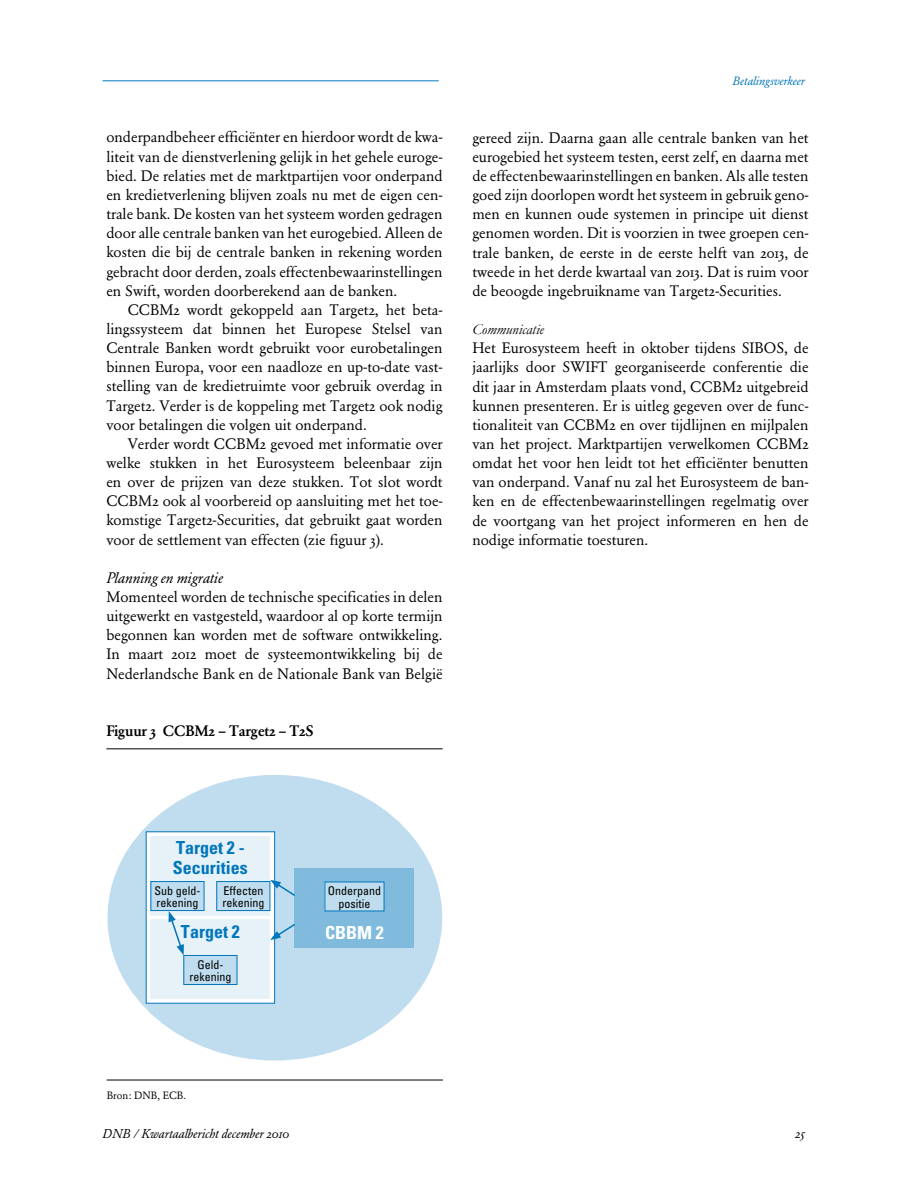
<style>
.page{position:relative;width:915px;height:1191px;background:#fff}
.page>*{position:absolute;margin:0;border:0;box-sizing:border-box;transform-origin:0 0}
.t1{font:700 condensed 18px/19px "Univers";color:#0076bc}
.t2{font:700 condensed 18px "Univers";color:#fff}
.t3{font:15px/19.2px "DNB Garamond";color:#000;text-align:justify}
.t4{font:500 15px "DNB Garamond";letter-spacing:-.02em;color:#000}
.t5{font:italic 15px "DNB Garamond";color:#000}
.t6{font:italic 15px "Garamond";color:#000}
.t7{font:italic 12.75px "DNB Garamond";color:#000}
.t8{font:condensed 12px/12.8px "Univers";color:#000}
.t9{font:italic 12px "DNB Garamond";color:#0076bc}
.t10{font:10.5px "DNB Garamond";color:#000}
</style>
<div class="page">
<hr style="left:102px;top:81px;width:336px;height:1px;background:#0076bc">
<hr style="left:107px;top:1079px;width:335px;height:1px;background:#000">
<hr style="left:106px;top:748px;width:336px;height:1px;background:#000">
<div style="left:107px;top:775px;width:335px;height:285px;background:#bfddee;border-radius:50%"></div>
<svg style="left:146px;top:831px;width:129px;height:172px;background:#d8eaf4"></svg>
<div style="left:151px;top:836px;width:119px;height:79px;background:#e6f1f8"></div>
<div style="left:151px;top:919px;width:119px;height:79px;background:#e6f1f8"></div>
<div style="left:294px;top:868px;width:120px;height:79px;background:#80bbde"></div>
<div style="left:151px;top:881px;width:53px;height:29px;background:#bfddee"></div>
<div style="left:151px;top:881px;width:53px;height:29px;border:1px solid #0076bc"></div>
<div style="left:184px;top:955px;width:53px;height:29px;background:#bfddee"></div>
<div style="left:183px;top:955px;width:54px;height:29px;border:1px solid #0076bc"></div>
<div style="left:325px;top:882px;width:59px;height:29px;background:#bfddee"></div>
<div style="left:217px;top:881px;width:53px;height:29px;background:#bfddee"></div>
<div style="left:216px;top:881px;width:54px;height:29px;border:1px solid #0076bc"></div>
<svg style="left:168px;top:911px;width:16px;height:44px"></svg>
<svg style="left:270px;top:879px;width:25px;height:18px"></svg>
<svg style="left:270px;top:922px;width:25px;height:18px"></svg>
<p class="t3" style="left:106px;top:128px;width:337px">onderpandbeheer efficiënter en hierdoor wordt de kwa&shy;liteit van de dienstverlening gelijk in het gehele euroge&shy;bied. De relaties met de marktpartijen voor onderpand en kredietverlening blijven zoals nu met de eigen cen&shy;trale bank. De kosten van het systeem worden gedragen door alle centrale banken van het eurogebied. Alleen de kosten die bij de centrale banken in rekening worden gebracht door derden, zoals effectenbewaarinstellingen en Swift, worden doorberekend aan de banken.</p>
<p class="t3" style="left:106px;top:300px;width:337px;text-indent:21px">CCBM2 wordt gekoppeld aan Target2, het beta&shy;lingssysteem dat binnen het Europese Stelsel van Centrale Banken wordt gebruikt voor eurobetalingen binnen Europa, voor een naadloze en up-to-date vast&shy;stelling van de kredietruimte voor gebruik overdag in Target2. Verder is de koppeling met Target2 ook nodig voor betalingen die volgen uit onderpand.</p>
<p class="t3" style="left:106px;top:434px;width:337px;text-indent:21px">Verder wordt CCBM2 gevoed met informatie over welke stukken in het Eurosysteem beleenbaar zijn en over de prijzen van deze stukken. Tot slot wordt CCBM2 ook al voorbereid op aansluiting met het toe&shy;komstige Target2-Securities, dat gebruikt gaat worden voor de settlement van effecten (zie figuur 3).</p>
<p class="t5" style="left:106px;top:569px;width:118px">Planning en migratie</p>
<p class="t3" style="left:106px;top:587px;width:337px">Momenteel worden de technische specificaties in delen uitgewerkt en vastgesteld, waardoor al op korte termijn begonnen kan worden met de software ontwikkeling.<br>In maart 2012 moet de systeemontwikkeling bij de Nederlandsche Bank en de Nationale Bank van België</p>
<p class="t4" style="left:106px;top:722px;width:209px">Figuur 3 CCBM2 – Target2 – T2S</p>
<p class="t9" style="left:732px;top:74px;width:74px">Betalingsverkeer</p>
<p class="t3" style="left:472px;top:128px;width:337px">gereed zijn. Daarna gaan alle centrale banken van het eurogebied het systeem testen, eerst zelf, en daarna met de effectenbewaarinstellingen en banken. Als alle testen goed zijn doorlopen wordt het systeem in gebruik geno&shy;men en kunnen oude systemen in principe uit dienst genomen worden. Dit is voorzien in twee groepen cen&shy;trale banken, de eerste in de eerste helft van 2013, de tweede in het derde kwartaal van 2013. Dat is ruim voor de beoogde ingebruikname van Target2-Securities.</p>
<p class="t6" style="left:472px;top:320px;width:73px">Communicatie</p>
<p class="t3" style="left:472px;top:338px;width:337px">Het Eurosysteem heeft in oktober tijdens SIBOS, de jaarlijks door SWIFT georganiseerde conferentie die dit jaar in Amsterdam plaats vond, CCBM2 uitgebreid kunnen presenteren. Er is uitleg gegeven over de func&shy;tionaliteit van CCBM2 en over tijdlijnen en mijlpalen van het project. Marktpartijen verwelkomen CCBM2 omdat het voor hen leidt tot het efficiënter benutten van onderpand. Vanaf nu zal het Eurosysteem de ban&shy;ken en de effectenbewaarinstellingen regelmatig over de voortgang van het project informeren en hen de nodige informatie toesturen.</p>
<p class="t1" style="left:173px;top:838px;width:77px">Target 2 -<br>Securities</p>
<p class="t8" style="left:154px;top:883px;width:47px">Sub geld&shy;rekening</p>
<p class="t8" style="left:222px;top:883px;width:43px">Effecten rekening</p>
<p class="t8" style="left:327px;top:884px;width:55px;text-align:center">Onderpand positie</p>
<p class="t1" style="left:181px;top:921px;width:60px">Target 2</p>
<p class="t2" style="left:325px;top:921px;width:60px">CBBM 2</p>
<p class="t8" style="left:189px;top:957px;width:43px;text-align:center">Geld&shy;rekening</p>
<p class="t10" style="left:107px;top:1089px;width:81px">Bron: DNB, ECB.</p>
<p class="t7" style="left:102px;top:1126px;width:188px">dnb / Kwartaalbericht december 2010</p>
<p class="t7" style="left:794px;top:1126px;width:11px">25</p>
</div>
